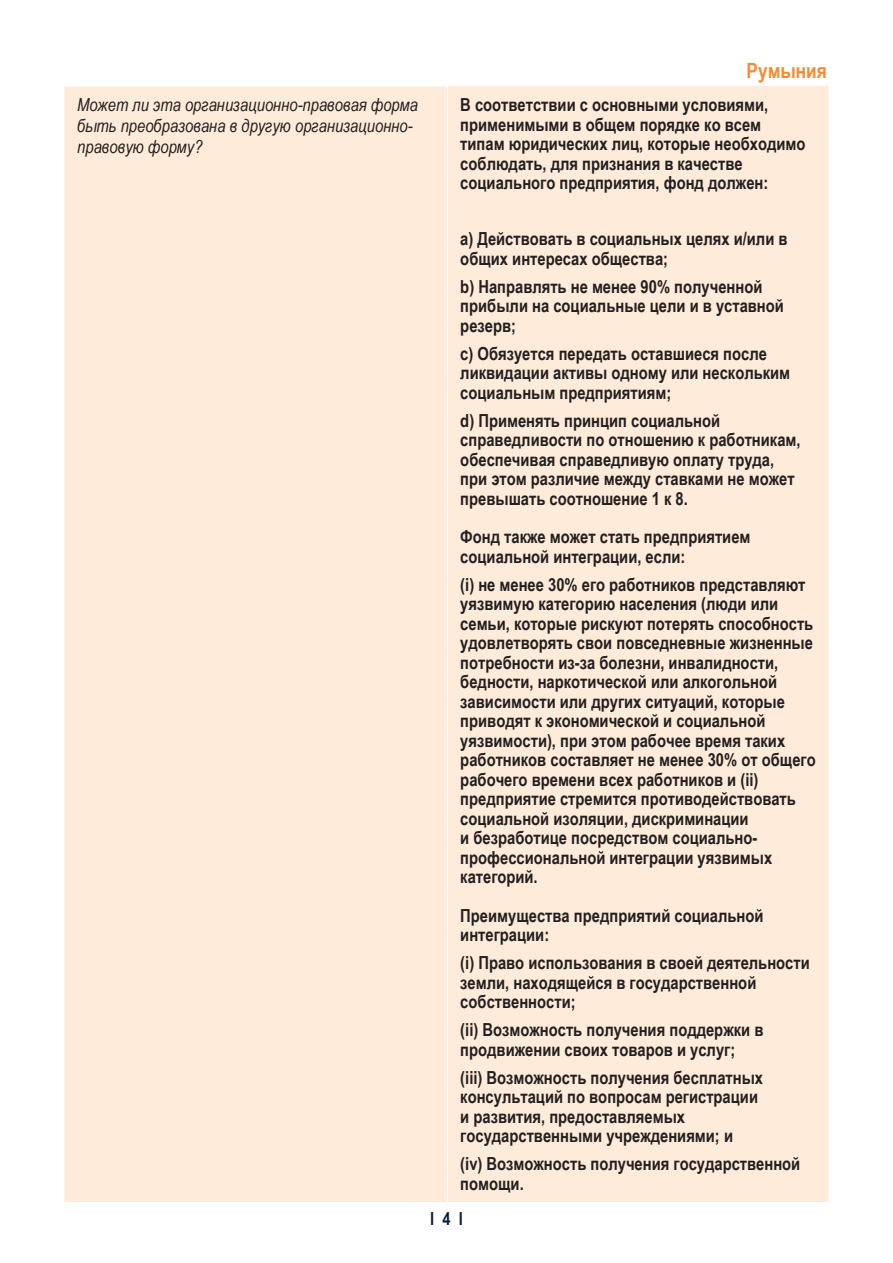
<style>
.page{position:relative;width:893px;height:1263px;background:#fff}
.page>*{position:absolute;margin:0;border:0;box-sizing:border-box;transform-origin:0 0}
.t1{font:700 21px "Arial Narrow Cx";color:#f58b32}
.P-table-bold{font:700 18px/19.5px "Arial Narrow Cx";color:#231f20}
.P-Table{font:italic 18px/21px "Arial Narrow Cx";color:#231f20}
.t2{font:700 18px "Arial Narrow Cx";color:#051f3a}
</style>
<div class="page">
<div style="left:65px;top:86px;width:763px;height:1116px;background:#feebd9"></div>
<hr style="left:65px;top:85px;width:383px;height:2px;background:#fff">
<hr style="left:447px;top:87px;width:1px;height:431px;background:#fff">
<hr style="left:447px;top:518px;width:1px;height:378px;background:#fff">
<hr style="left:447px;top:896px;width:1px;height:306px;background:#fff">
<p class="t1" style="left:747px;top:54px;width:82px">Румыния</p>
<p class="P-Table" style="left:77px;top:94px;width:342px">Может ли эта организационно-правовая форма быть преобразована в другую организационно&shy;правовую форму?</p>
<p class="P-table-bold" style="left:460px;top:94px;width:347px">В соответствии с основными условиями, применимыми в общем порядке ко всем типам юридических лиц, которые необходимо соблюдать, для признания в качестве социального предприятия, фонд должен:</p>
<p class="P-table-bold" style="left:460px;top:228px;width:329px">a) Действовать в социальных целях и/или в общих интересах общества;</p>
<p class="P-table-bold" style="left:460px;top:276px;width:325px">b) Направлять не менее 90% полученной прибыли на социальные цели и в уставной резерв;</p>
<p class="P-table-bold" style="left:460px;top:343px;width:331px">c) Обязуется передать оставшиеся после ликвидации активы одному или нескольким социальным предприятиям;</p>
<p class="P-table-bold" style="left:460px;top:410px;width:342px">d) Применять принцип социальной справедливости по отношению к работникам, обеспечивая справедливую оплату труда, при этом различие между ставками не может превышать соотношение 1 к 8.</p>
<p class="P-table-bold" style="left:460px;top:526px;width:292px">Фонд также может стать предприятием социальной интеграции, если:</p>
<p class="P-table-bold" style="left:460px;top:574px;width:357px">(i) не менее 30% его работников представляют уязвимую категорию населения (люди или семьи, которые рискуют потерять способность удовлетворять свои повседневные жизненные потребности из-за болезни, инвалидности, бедности, наркотической или алкогольной зависимости или других ситуаций, которые приводят к экономической и социальной уязвимости), при этом рабочее время таких работников составляет не менее 30% от общего рабочего времени всех работников и (ii) предприятие стремится противодействовать социальной изоляции, дискриминации<br>и безработице посредством социально&shy;профессиональной интеграции уязвимых категорий.</p>
<p class="P-table-bold" style="left:460px;top:905px;width:305px">Преимущества предприятий социальной интеграции:</p>
<p class="P-table-bold" style="left:460px;top:952px;width:351px">(i) Право использования в своей деятельности земли, находящейся в государственной собственности;</p>
<p class="P-table-bold" style="left:460px;top:1019px;width:305px">(ii) Возможность получения поддержки в продвижении своих товаров и услуг;</p>
<p class="P-table-bold" style="left:460px;top:1067px;width:304px">(iii) Возможность получения бесплатных консультаций по вопросам регистрации и развития, предоставляемых государственными учреждениями; и</p>
<p class="P-table-bold" style="left:460px;top:1153px;width:341px">(iv) Возможность получения государственной помощи.</p>
<p class="t2" style="left:430px;top:1205px;width:34px">l 4 l</p>
</div>
